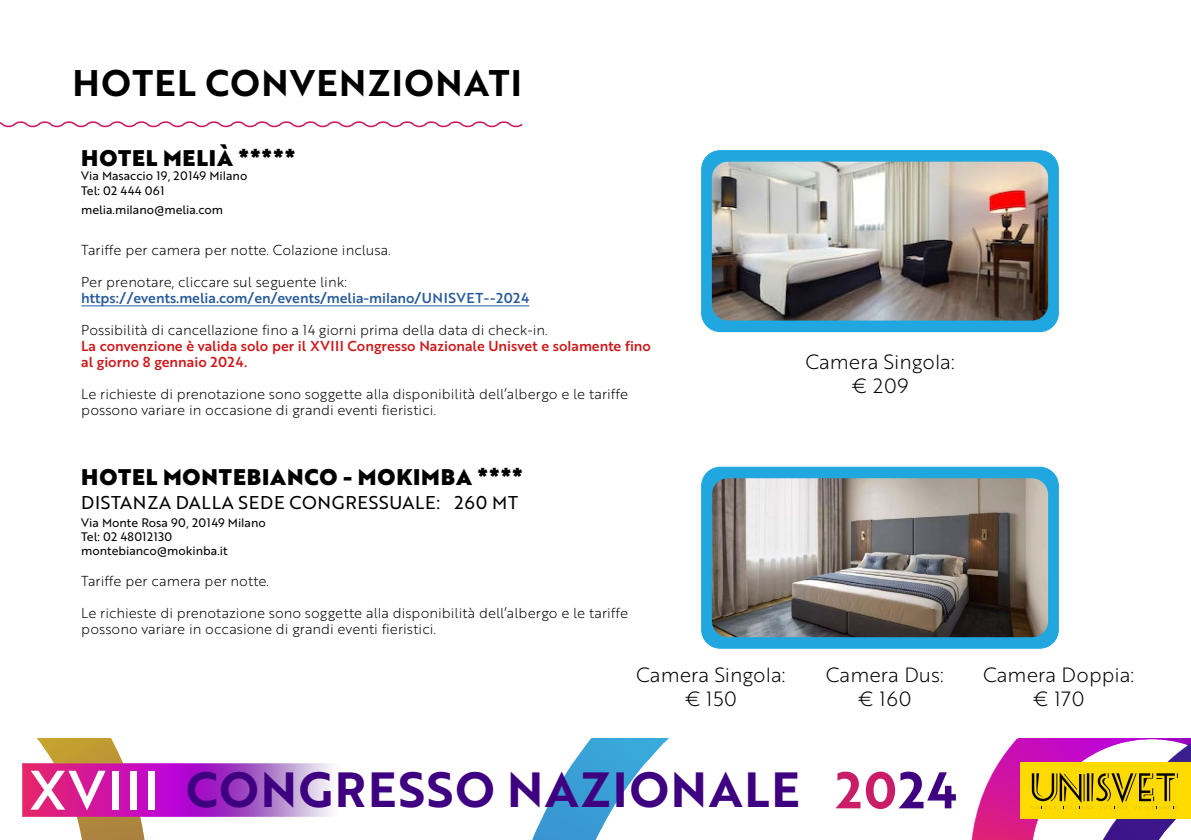
<style>
.page{position:relative;width:1191px;height:840px;background:#fff}
.page>*{position:absolute;margin:0;border:0;box-sizing:border-box;transform-origin:0 0}
.t1{font:48px "Brother 1816 Bold";letter-spacing:.04em;color:#3e0080}
.t2{font:36px "Brother 1816 Bold";letter-spacing:.04em;color:#000}
.t3{font:22px "Brother 1816 Black";letter-spacing:.04em;color:#000}
.t4{font:20px/24px "Brother 1816 Light";color:#000;text-align:center}
.t5{font:18px "Brother 1816 Regular";letter-spacing:.04em;color:#000}
.t6{font:14px/16px "Brother 1816 Light";color:#000}
.t7{font:14px/16px "Brother 1816 Medium";color:#cd1719}
.t8{font:14px "Brother 1816 Medium";color:#275b9b}
.t9{font:12px/14.4px "Brother 1816 Regular";color:#000}
.s1{font-family:"Brother 1816 Medium";font-size:54px;color:#fff}
.s2{font-size:50px;color:#c91e67}
.s3{font-size:50px}
</style>
<div class="page">
<img style="left:22px;top:738px;width:647px;height:101px">
<svg style="left:0;top:121px;width:523px;height:7px"></svg>
<hr style="left:81px;top:305px;width:448px;height:1px;background:#275b9b">
<div style="left:701px;top:151px;width:357px;height:180px;background:#20a7df;border-radius:19px"></div>
<div style="left:701px;top:150px;width:357px;height:182px;border:1px solid #20a7df;border-radius:19px"></div>
<div style="left:701px;top:467px;width:357px;height:180px;background:#20a7df;border-radius:19px"></div>
<div style="left:701px;top:466px;width:357px;height:182px;border:1px solid #20a7df;border-radius:19px"></div>
<img style="left:712px;top:161px;width:336px;height:159px">
<img style="left:712px;top:478px;width:336px;height:159px">
<svg style="left:971px;top:738px;width:220px;height:101px"></svg>
<h2 class="t2" style="left:73px;top:56px;width:451px">HOTEL CONVENZIONATI</h2>
<h3 class="t3" style="left:81px;top:141px;width:215px">HOTEL MELIÀ *****</h3>
<p class="t9" style="left:81px;top:168px;width:168px">Via Masaccio 19, 20149 Milano<br>Tel: 02 444 061</p>
<p class="t9" style="left:81px;top:202px;width:143px">melia.milano@melia.com</p>
<p class="t6" style="left:81px;top:241px;width:311px">Tariffe per camera per notte. Colazione inclusa.</p>
<p class="t6" style="left:81px;top:273px;width:267px">Per prenotare, cliccare sul seguente link:</p>
<p class="t8" style="left:81px;top:287px;width:449px">https://events.melia.com/en/events/melia-milano/UNISVET--2024</p>
<p class="t6" style="left:81px;top:321px;width:468px">Possibilità di cancellazione fino a 14 giorni prima della data di check-in.</p>
<p class="t7" style="left:81px;top:337px;width:571px">La convenzione è valida solo per il XVIII Congresso Nazionale Unisvet e solamente fino al giorno 8 gennaio 2024.</p>
<p class="t6" style="left:81px;top:385px;width:548px">Le richieste di prenotazione sono soggette alla disponibilità dell’albergo e le tariffe possono variare in occasione di grandi eventi fieristici.</p>
<h3 class="t3" style="left:81px;top:459px;width:443px">HOTEL MONTEBIANCO - MOKIMBA ****</h3>
<p class="t5" style="left:81px;top:488px;width:438px">DISTANZA DALLA SEDE CONGRESSUALE: 260 MT</p>
<p class="t9" style="left:81px;top:514px;width:186px">Via Monte Rosa 90, 20149 Milano<br>Tel: 02 48012130 montebianco@mokinba.it</p>
<p class="t6" style="left:81px;top:572px;width:189px">Tariffe per camera per notte.</p>
<p class="t6" style="left:81px;top:604px;width:548px">Le richieste di prenotazione sono soggette alla disponibilità dell’albergo e le tariffe possono variare in occasione di grandi eventi fieristici.</p>
<h3 class="t4" style="left:805px;top:349px;width:151px">Camera Singola: € 209</h3>
<h3 class="t4" style="left:636px;top:661px;width:151px">Camera Singola: € 150</h3>
<h3 class="t4" style="left:826px;top:661px;width:119px">Camera Dus: € 160</h3>
<h3 class="t4" style="left:983px;top:661px;width:152px">Camera Doppia: € 170</h3>
<h1 class="t1" style="left:29px;top:752px;width:930px"><span class="s1">XVIII</span> CONGRESSO NAZIONALE <span class="s2">20</span><span class="s3">24</span></h1>
</div>
